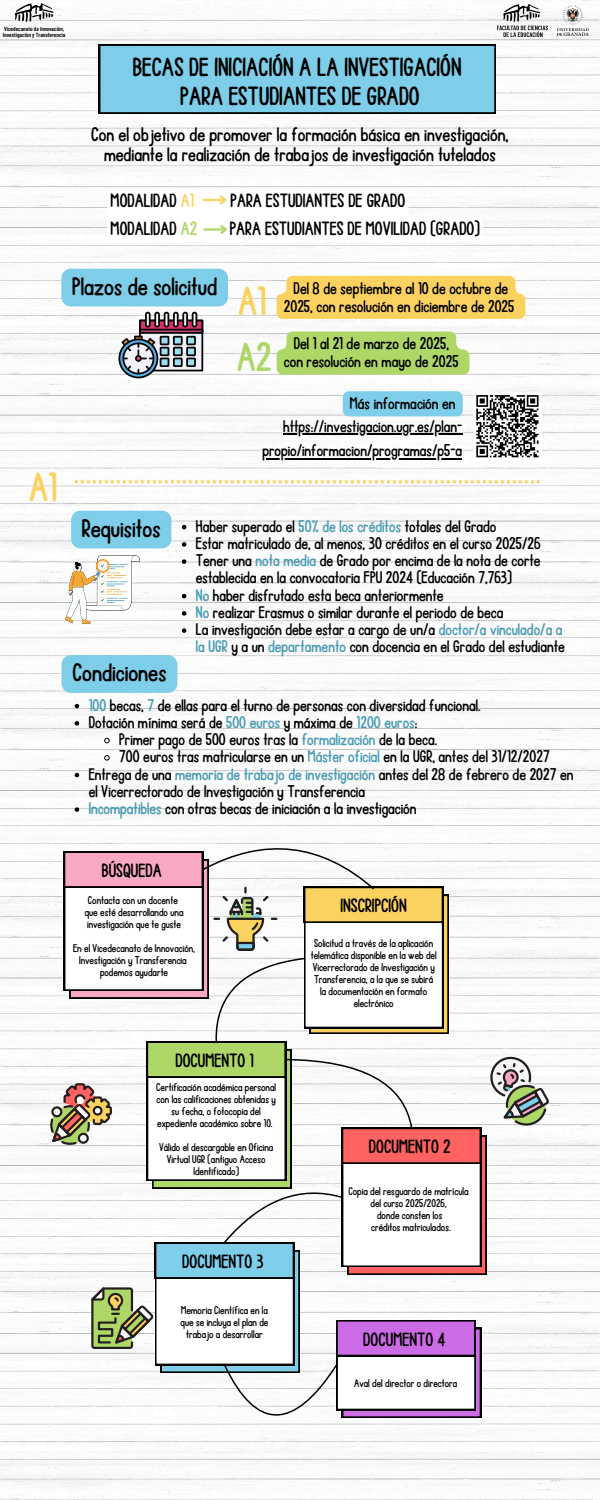
<style>
.page{position:relative;width:600px;height:1500px;background:#fff}
.page>*{position:absolute;margin:0;border:0;box-sizing:border-box;transform-origin:0 0}
.t1{font:43.2px "Ballpoint";color:#fbd160}
.t2{font:43.2px "Ballpoint";color:#aed768}
.t3{font:27.9px/29px "Ballpoint";color:#000;text-align:center}
.t4{font:26.9px "Ballpoint";color:#000}
.t5{font:20.9px/20.2px "Ballpoint";color:#000;text-align:center}
.t6{font:20.4px "Ballpoint";color:#000}
.t7{font:20.3px "Ballpoint";color:#000}
.t8{font:18px/18px "Ballpoint";color:#000;text-align:center}
.t9{font:17.9px/17.2px "Ballpoint";color:#000}
.t10{font:12px/12px "Ballpoint";color:#000;text-align:center}
.t11{font:600 5.9px/5.8px "Barlow Condensed";color:#000}
.s1{color:#fbd160}
.s2{color:#aed768}
.s3{color:#4a9bb4}
</style>
<div class="page">
<img style="left:0;top:0;width:600px;height:1500px">
<div style="left:99px;top:44px;width:397px;height:69px;background:#7eceea"></div>
<svg style="left:107px;top:190px;width:376px;height:51px"></svg>
<svg style="left:118px;top:312px;width:85px;height:66px"></svg>
<svg style="left:65px;top:555px;width:75px;height:69px"></svg>
<svg style="left:75px;top:480px;width:465px;height:3px"></svg>
<svg style="left:75px;top:704px;width:4px;height:4px"></svg>
<svg style="left:75px;top:721px;width:4px;height:5px"></svg>
<svg style="left:104px;top:737px;width:6px;height:7px"></svg>
<svg style="left:104px;top:755px;width:6px;height:6px"></svg>
<svg style="left:75px;top:773px;width:4px;height:4px"></svg>
<svg style="left:75px;top:807px;width:4px;height:5px"></svg>
<svg style="left:50px;top:830px;width:503px;height:601px"></svg>
<div style="left:473px;top:392px;width:69px;height:69px;background:#fff"></div>
<svg style="left:476px;top:395px;width:63px;height:63px"></svg>
<div style="left:277px;top:276px;width:248px;height:43px;background:#fbd160"></div>
<svg style="left:277px;top:332px;width:192px;height:43px;background:#b1d86f"></svg>
<div style="left:61px;top:269px;width:167px;height:37px;background:#7eceea;border-radius:9px"></div>
<div style="left:71px;top:511px;width:100px;height:37px;background:#7eceea;border-radius:9px"></div>
<svg style="left:182px;top:525px;width:4px;height:4px"></svg>
<svg style="left:182px;top:542px;width:4px;height:5px"></svg>
<svg style="left:182px;top:559px;width:4px;height:5px"></svg>
<svg style="left:182px;top:594px;width:4px;height:4px"></svg>
<svg style="left:182px;top:611px;width:4px;height:5px"></svg>
<svg style="left:182px;top:628px;width:4px;height:5px"></svg>
<div style="left:62px;top:655px;width:115px;height:38px;background:#7eceea;border-radius:9px"></div>
<div style="left:343px;top:391px;width:120px;height:25px;background:#7eceea;border-radius:6px"></div>
<hr style="left:283px;top:433px;width:179px;height:2px;background:#000">
<hr style="left:262px;top:458px;width:200px;height:1px;background:#000">
<img style="left:497px;top:4px;width:51px;height:32px">
<img style="left:553px;top:0;width:39px;height:38px">
<svg style="left:15px;top:3px;width:39px;height:19px"></svg>
<p class="t11" style="left:3px;top:26px;width:64px">Vicedecanato de Innovación,<br>Investigación y Transferencia</p>
<h1 class="t3" style="left:133px;top:53px;width:330px">BECAS DE INICIACIÓN A LA INVESTIGACIÓN<br>PARA ESTUDIANTES DE GRADO</h1>
<p class="t5" style="left:91px;top:124px;width:419px">Con el objetivo de promover la formación básica en investigación, mediante la realización de trabajos de investigación tutelados</p>
<p class="t7" style="left:111px;top:191px;width:85px">MODALIDAD <span class="s1">A1</span></p>
<p class="t7" style="left:231px;top:191px;width:176px">PARA ESTUDIANTES DE GRADO</p>
<p class="t7" style="left:111px;top:219px;width:88px">MODALIDAD <span class="s2">A2</span></p>
<p class="t7" style="left:230px;top:219px;width:252px">PARA ESTUDIANTES DE MOVILIDAD (GRADO)</p>
<p class="t1" style="left:29px;top:466px;width:30px">A1</p>
<p class="t4" style="left:72px;top:274px;width:147px">Plazos de solicitud</p>
<h3 class="t1" style="left:238px;top:280px;width:30px">A1</h3>
<p class="t2" style="left:237px;top:337px;width:37px">A2</p>
<h1 class="t8" style="left:284px;top:279px;width:232px">Del 8 de septiembre al 10 de octubre de<br>2025, con resolución en diciembre de 2025</h1>
<p class="t8" style="left:284px;top:335px;width:176px">Del 1 al 21 de marzo de 2025, con resolución en mayo de 2025</p>
<p class="t9" style="left:350px;top:395px;width:107px">Más información en</p>
<p class="t9" style="left:283px;top:418px;width:181px">https://investigacion.ugr.es/plan-</p>
<h4 class="t9" style="left:262px;top:443px;width:201px">propio/informacion/programas/p5-a</h4>
<p class="t4" style="left:82px;top:516px;width:80px">Requisitos</p>
<p class="t9" style="left:196px;top:518px;width:302px">Haber superado el <span class="s3">50% de los créditos</span> totales del Grado</p>
<p class="t9" style="left:196px;top:535px;width:346px">Estar matriculado de, al menos, 30 créditos en el curso 2025/26</p>
<p class="t9" style="left:196px;top:552px;width:346px">Tener una <span class="s3">nota media</span> de Grado por encima de la nota de corte establecida en la convocatoria FPU 2024 (Educación 7,763)</p>
<h3 class="t9" style="left:196px;top:587px;width:249px"><span class="s3">No</span> haber disfrutado esta beca anteriormente</h3>
<p class="t9" style="left:196px;top:604px;width:309px"><span class="s3">No</span> realizar Erasmus o similar durante el periodo de beca</p>
<p class="t9" style="left:196px;top:621px;width:371px">La investigación debe estar a cargo de un/a <span class="s3">doctor/a vinculado/a a la UGR</span> y a un <span class="s3">departamento</span> con docencia en el Grado del estudiante</p>
<p class="t4" style="left:72px;top:660px;width:96px">Condiciones</p>
<p class="t9" style="left:89px;top:697px;width:393px"><span class="s3">100</span> becas, <span class="s3">7</span> de ellas para el turno de personas con diversidad funcional.</p>
<h2 class="t9" style="left:89px;top:714px;width:330px">Dotación mínima será de <span class="s3">500 euros</span> y máxima de <span class="s3">1200 euros</span>:</h2>
<h5 class="t9" style="left:119px;top:731px;width:320px">Primer pago de 500 euros tras la <span class="s3">formalización</span> de la beca.</h5>
<p class="t9" style="left:119px;top:748px;width:432px">700 euros tras matricularse en un <span class="s3">Máster oficial</span> en la UGR, antes del 31/12/2027</p>
<h4 class="t9" style="left:89px;top:766px;width:486px">Entrega de una <span class="s3">memoria de trabajo de investigación</span> antes del 28 de febrero de 2027 en el Vicerrectorado de Investigación y Transferencia</h4>
<p class="t9" style="left:89px;top:800px;width:329px"><span class="s3">Incompatibles</span> con otras becas de iniciación a la investigación</p>
<p class="t6" style="left:102px;top:861px;width:62px">BÚSQUEDA</p>
<h3 class="t10" style="left:88px;top:894px;width:91px">Contacta con un docente</h3>
<h1 class="t10" style="left:85px;top:906px;width:100px;text-align:left">que esté desarrollando una investigación que te guste</h1>
<h6 class="t10" style="left:73px;top:942px;width:123px">En el Vicedecanato de Innovación,<br>Investigación y Transferencia</h6>
<p class="t10" style="left:100px;top:966px;width:70px">podemos ayudarte</p>
<h6 class="t6" style="left:341px;top:896px;width:68px">INSCRIPCIÓN</h6>
<p class="t10" style="left:311px;top:937px;width:127px">Solicitud a través de la aplicación telemática disponible en la web del<br>Vicerrectorado de Investigación y<br>Transferencia, a la que se subirá la documentación en formato electrónico</p>
<h6 class="t6" style="left:175px;top:1051px;width:80px">DOCUMENTO 1</h6>
<p class="t10" style="left:156px;top:1081px;width:121px">Certificación académica personal con las calificaciones obtenidas y su fecha, o fotocopia del expediente académico sobre 10.</p>
<h4 class="t10" style="left:159px;top:1141px;width:116px">Válido el descargable en Oficina<br>Virtual UGR (antiguo Acceso<br>Identificado)</h4>
<p class="t6" style="left:182px;top:1252px;width:83px">DOCUMENTO 3</p>
<p class="t10" style="left:181px;top:1304px;width:89px">Memoria Científica en la que se incluya el plan de trabajo a desarrollar</p>
<h6 class="t6" style="left:369px;top:1137px;width:83px">DOCUMENTO 2</h6>
<p class="t10" style="left:349px;top:1185px;width:122px">Copia del resguardo de matrícula</p>
<p class="t10" style="left:371px;top:1197px;width:78px">del curso 2025/2026,</p>
<h4 class="t10" style="left:377px;top:1209px;width:67px">donde consten los</h4>
<p class="t10" style="left:371px;top:1221px;width:81px">créditos matriculados.</p>
<p class="t6" style="left:363px;top:1330px;width:84px">DOCUMENTO 4</p>
<p class="t10" style="left:354px;top:1377px;width:105px">Aval del director o directora</p>
</div>
